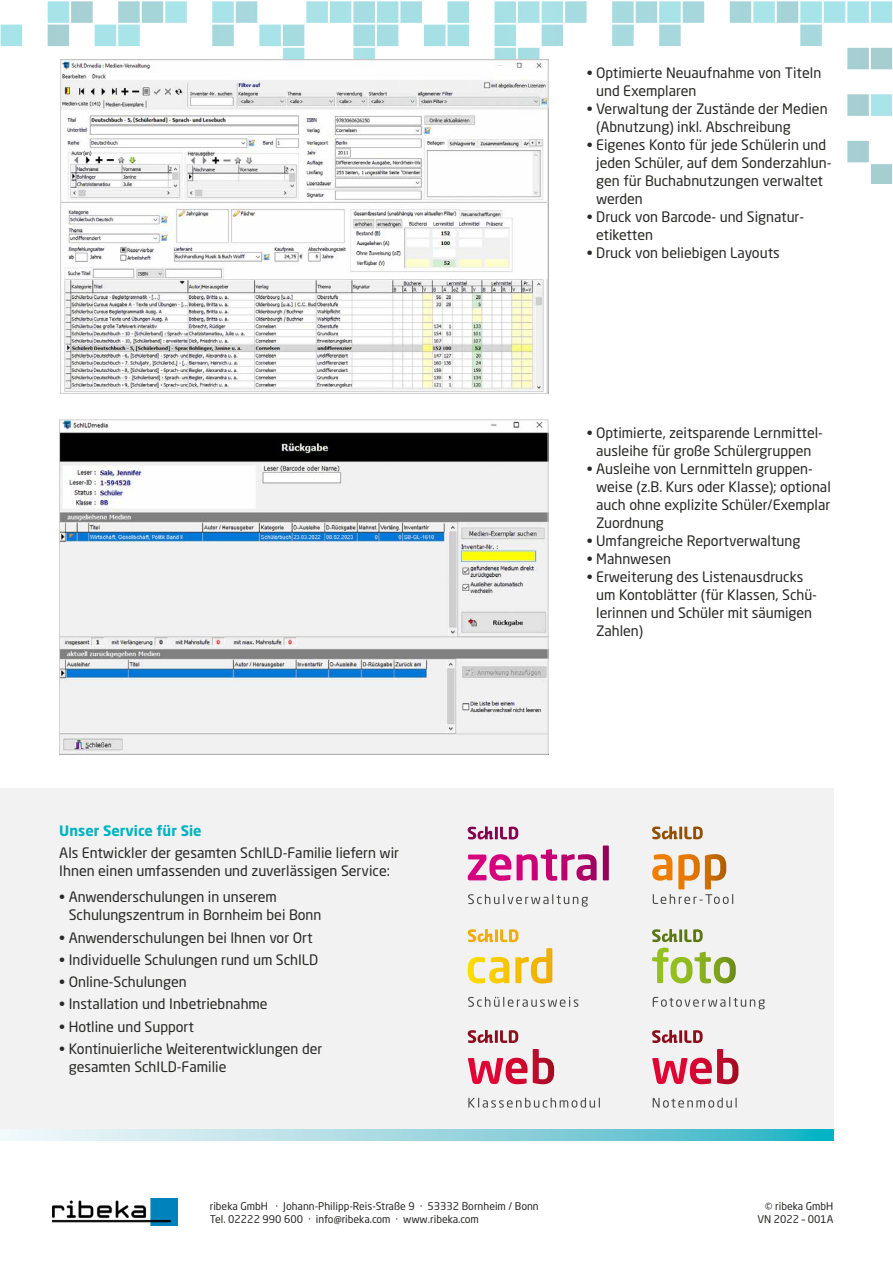
<style>
.page{position:relative;width:893px;height:1263px;background:#fff}
.page>*{position:absolute;margin:0;border:0;box-sizing:border-box;transform-origin:0 0}
.t1{font:14.25px/18px "Neo Sans Std";color:#282827}
.t2{font:700 14.25px "Neo Sans Std";color:#00b3c4}
.t3{font:10.5px/13.5px "Neo Sans Std";color:#282827}
</style>
<div class="page">
<svg style="left:1px;top:1px;width:891px;height:183px"></svg>
<svg style="left:24px;top:1px;width:845px;height:254px"></svg>
<div style="left:558px;top:46px;width:288px;height:218px;background:#fff"></div>
<div style="left:846px;top:184px;width:47px;height:218px;background:#fff"></div>
<div style="left:743px;top:23px;width:44px;height:217px;background:#fff"></div>
<div style="left:688px;top:23px;width:44px;height:217px;background:#fff"></div>
<div style="left:0;top:789px;width:833px;height:341px;background:#f2f2f2"></div>
<img style="left:52px;top:1198px;width:126px;height:28px">
<svg style="left:0;top:1130px;width:833px;height:10px;background:#98d6e0"></svg>
<img style="left:62px;top:62px;width:484px;height:330px">
<div style="left:60px;top:60px;width:488px;height:334px;border:1px solid #d0d0d0"></div>
<img style="left:61px;top:422px;width:485px;height:330px">
<div style="left:59px;top:420px;width:489px;height:334px;border:1px solid #d0d0d0"></div>
<svg style="left:468px;top:894px;width:120px;height:13px"></svg>
<svg style="left:468px;top:854px;width:43px;height:27px"></svg>
<svg style="left:517px;top:849px;width:80px;height:32px"></svg>
<svg style="left:603px;top:845px;width:6px;height:35px"></svg>
<svg style="left:468px;top:826px;width:50px;height:13px"></svg>
<svg style="left:653px;top:997px;width:112px;height:12px"></svg>
<svg style="left:652px;top:948px;width:84px;height:35px"></svg>
<svg style="left:652px;top:929px;width:51px;height:13px"></svg>
<svg style="left:468px;top:948px;width:84px;height:35px"></svg>
<svg style="left:468px;top:929px;width:50px;height:13px"></svg>
<svg style="left:468px;top:997px;width:110px;height:10px"></svg>
<svg style="left:652px;top:854px;width:81px;height:50px"></svg>
<svg style="left:652px;top:826px;width:51px;height:13px"></svg>
<svg style="left:468px;top:1098px;width:132px;height:10px"></svg>
<svg style="left:468px;top:1030px;width:50px;height:13px"></svg>
<svg style="left:468px;top:1049px;width:86px;height:35px"></svg>
<svg style="left:653px;top:1098px;width:84px;height:10px"></svg>
<svg style="left:652px;top:1030px;width:51px;height:13px"></svg>
<svg style="left:652px;top:1049px;width:86px;height:35px"></svg>
<p class="t1" style="left:596px;top:63px;width:227px;text-indent:-9px">• Optimierte Neuaufnahme von Titeln und Exemplaren</p>
<p class="t1" style="left:596px;top:99px;width:233px;text-indent:-9px">• Verwaltung der Zustände der Medien (Abnutzung) inkl. Abschreibung</p>
<p class="t1" style="left:596px;top:135px;width:237px;text-indent:-9px">• Eigenes Konto für jede Schülerin und jeden Schüler, auf dem Sonderzahlun&shy;gen für Buchabnutzungen verwaltet werden</p>
<p class="t1" style="left:596px;top:207px;width:210px;text-indent:-9px">• Druck von Barcode- und Signatur&shy;etiketten</p>
<p class="t1" style="left:587px;top:243px;width:195px">• Druck von beliebigen Layouts</p>
<p class="t2" style="left:59px;top:821px;width:144px">Unser Service für Sie</p>
<p class="t1" style="left:59px;top:843px;width:341px">Als Entwickler der gesamten SchILD-Familie liefern wir<br>Ihnen einen umfassenden und zuverlässigen Service:</p>
<p class="t1" style="left:69px;top:888px;width:254px;text-indent:-9px">• Anwenderschulungen in unserem<br>Schulungszentrum in Bornheim bei Bonn</p>
<p class="t1" style="left:59px;top:928px;width:255px">• Anwenderschulungen bei Ihnen vor Ort</p>
<p class="t1" style="left:59px;top:950px;width:261px">• Individuelle Schulungen rund um SchILD</p>
<p class="t1" style="left:59px;top:973px;width:129px">• Online-Schulungen</p>
<p class="t1" style="left:59px;top:995px;width:210px">• Installation und Inbetriebnahme</p>
<p class="t1" style="left:59px;top:1017px;width:136px">• Hotline und Support</p>
<p class="t1" style="left:69px;top:1039px;width:255px;text-indent:-9px">• Kontinuierliche Weiterentwicklungen der gesamten SchILD-Familie</p>
<p class="t1" style="left:587px;top:423px;width:238px;text-align:center">• Optimierte, zeitsparende Lernmittel&shy;ausleihe für große Schülergruppen</p>
<p class="t1" style="left:596px;top:459px;width:236px;text-indent:-9px">• Ausleihe von Lernmitteln gruppen&shy;weise (z.B. Kurs oder Klasse); optional auch ohne explizite Schüler/Exemplar<br>Zuordnung</p>
<p class="t1" style="left:587px;top:531px;width:215px">• Umfangreiche Reportverwaltung</p>
<p class="t1" style="left:587px;top:549px;width:86px">• Mahnwesen</p>
<p class="t1" style="left:596px;top:567px;width:222px;text-indent:-9px">• Erweiterung des Listenausdrucks um Kontoblätter (für Klassen, Schü&shy;lerinnen und Schüler mit säumigen<br>Zahlen)</p>
<p class="t3" style="left:210px;top:1199px;width:331px">ribeka GmbH · Johann-Philipp-Reis-Straße 9 · 53332 Bornheim / Bonn<br>Tel. 02222 990 600 · info@ribeka.com · www.ribeka.com</p>
<p class="t3" style="left:757px;top:1199px;width:78px;text-align:right">© ribeka GmbH<br>VN 2022 – 001A</p>
</div>
